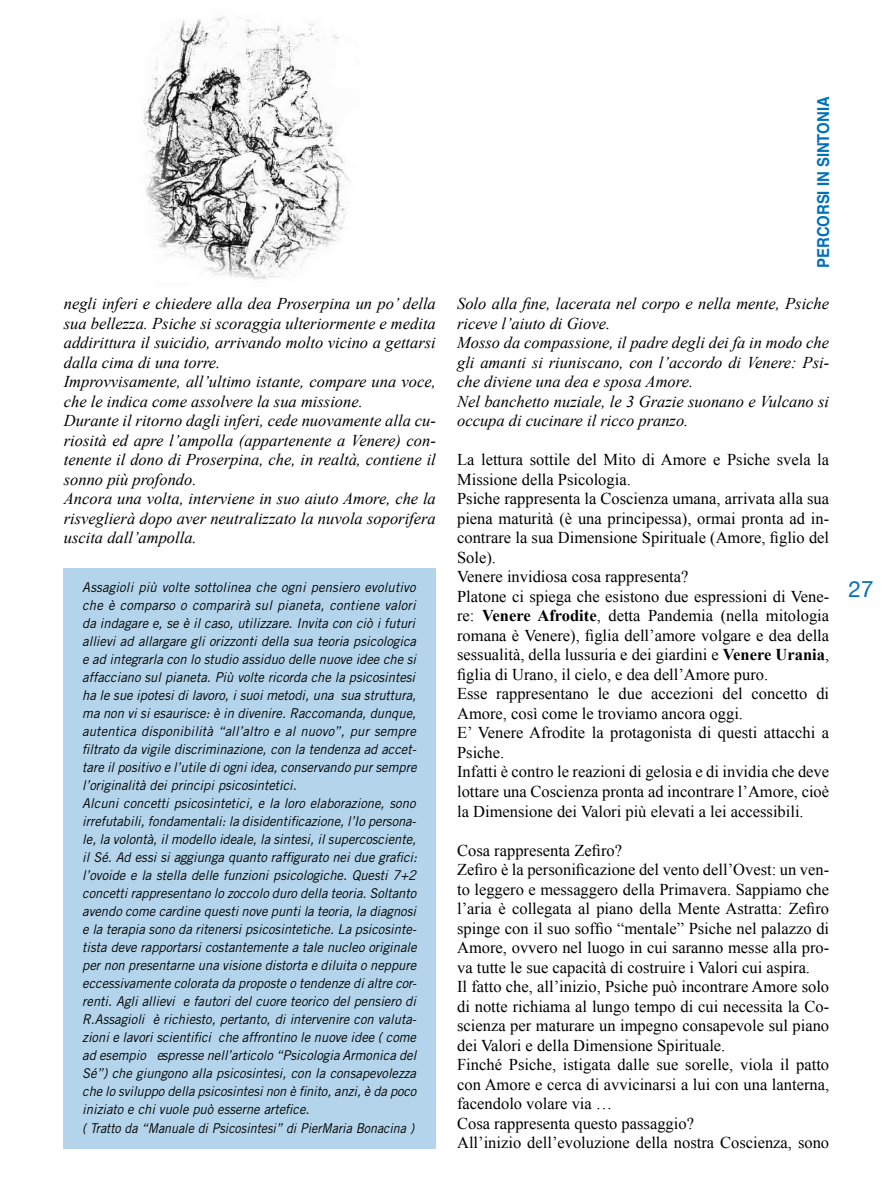
<style>
.page{position:relative;width:893px;height:1191px;background:#fff}
.page>*{position:absolute;margin:0;border:0;box-sizing:border-box;transform-origin:0 0}
.t1{font:22.5px "Helvetica Neue";color:#0071b9}
.t2{font:16.5px/19.5px "Times New Roman";color:#000}
.t3{font:italic 16.5px/19.5px "Times New Roman";color:#000}
.t4{font:700 16.5px "Helvetica";color:#0071b9;scale:.9 1}
.t5{font:italic 13.5px/18px "Trade Gothic";color:#000;scale:.96 1}
.s1{font-weight:700}
</style>
<div class="page">
<div style="left:64px;top:568px;width:372px;height:580px;background:#b3d4ea"></div>
<img style="left:143px;top:16px;width:207px;height:264px">
<p class="t4" style="left:810px;top:268px;width:192px;rotate:-90deg">PERCORSI IN SINTONIA</p>
<p class="t3" style="left:64px;top:293px;width:374px">negli inferi e chiedere alla dea Proserpina un po’ della sua bellezza. Psiche si scoraggia ulteriormente e medita addirittura il suicidio, arrivando molto vicino a gettarsi dalla cima di una torre.<br>Improvvisamente, all’ultimo istante, compare una voce, che le indica come assolvere la sua missione.<br>Durante il ritorno dagli inferi, cede nuovamente alla cu&shy;riosità ed apre l’ampolla (appartenente a Venere) con&shy;tenente il dono di Proserpina, che, in realtà, contiene il sonno più profondo.<br>Ancora una volta, interviene in suo aiuto Amore, che la risveglierà dopo aver neutralizzato la nuvola soporifera uscita dall’ampolla.</p>
<p class="t3" style="left:457px;top:293px;width:374px">Solo alla fine, lacerata nel corpo e nella mente, Psiche riceve l’aiuto di Giove.<br>Mosso da compassione, il padre degli dei fa in modo che gli amanti si riuniscano, con l’accordo di Venere: Psi&shy;che diviene una dea e sposa Amore.<br>Nel banchetto nuziale, le 3 Grazie suonano e Vulcano si occupa di cucinare il ricco pranzo.</p>
<p class="t2" style="left:457px;top:450px;width:374px">La lettura sottile del Mito di Amore e Psiche svela la Missione della Psicologia.<br>Psiche rappresenta la Coscienza umana, arrivata alla sua piena maturità (è una principessa), ormai pronta ad in&shy;contrare la sua Dimensione Spirituale (Amore, figlio del Sole).<br>Venere invidiosa cosa rappresenta?<br>Platone ci spiega che esistono due espressioni di Vene&shy;re: <span class="s1">Venere Afrodite</span>, detta Pandemia (nella mitologia romana è Venere), figlia dell’amore volgare e dea della sessualità, della lussuria e dei giardini e <span class="s1">Venere Urania</span>, figlia di Urano, il cielo, e dea dell’Amore puro.<br>Esse rappresentano le due accezioni del concetto di Amore, così come le troviamo ancora oggi.<br>E’ Venere Afrodite la protagonista di questi attacchi a Psiche.<br>Infatti è contro le reazioni di gelosia e di invidia che deve lottare una Coscienza pronta ad incontrare l’Amore, cioè la Dimensione dei Valori più elevati a lei accessibili.</p>
<p class="t2" style="left:457px;top:840px;width:374px">Cosa rappresenta Zefiro?<br>Zefiro è la personificazione del vento dell’Ovest: un ven&shy;to leggero e messaggero della Primavera. Sappiamo che l’aria è collegata al piano della Mente Astratta: Zefiro spinge con il suo soffio “mentale” Psiche nel palazzo di Amore, ovvero nel luogo in cui saranno messe alla pro&shy;va tutte le sue capacità di costruire i Valori cui aspira.<br>Il fatto che, all’inizio, Psiche può incontrare Amore solo di notte richiama al lungo tempo di cui necessita la Co&shy;scienza per maturare un impegno consapevole sul piano dei Valori e della Dimensione Spirituale.<br>Finché Psiche, istigata dalle sue sorelle, viola il patto con Amore e cerca di avvicinarsi a lui con una lanterna, facendolo volare via …<br>Cosa rappresenta questo passaggio?<br>All’inizio dell’evoluzione della nostra Coscienza, sono</p>
<p class="t5" style="left:82px;top:578px;width:350px">Assagioli più volte sottolinea che ogni pensiero evolutivo che è comparso o comparirà sul pianeta, contiene valori da indagare e, se è il caso, utilizzare. Invita con ciò i futuri allievi ad allargare gli orizzonti della sua teoria psicologica e ad integrarla con lo studio assiduo delle nuove idee che si affacciano sul pianeta. Più volte ricorda che la psicosintesi ha le sue ipotesi di lavoro, i suoi metodi, una sua struttura, ma non vi si esaurisce: è in divenire. Raccomanda, dunque, autentica disponibilità “all’altro e al nuovo”, pur sempre filtrato da vigile discriminazione, con la tendenza ad accet&shy;tare il positivo e l’utile di ogni idea, conservando pur sempre l’originalità dei principi psicosintetici.<br>Alcuni concetti psicosintetici, e la loro elaborazione, sono irrefutabili, fondamentali: la disidentificazione, l’Io persona&shy;le, la volontà, il modello ideale, la sintesi, il supercosciente, il Sé. Ad essi si aggiunga quanto raffigurato nei due grafici: l’ovoide e la stella delle funzioni psicologiche. Questi 7+2 concetti rappresentano lo zoccolo duro della teoria. Soltanto avendo come cardine questi nove punti la teoria, la diagnosi e la terapia sono da ritenersi psicosintetiche. La psicosinte&shy;tista deve rapportarsi costantemente a tale nucleo originale per non presentarne una visione distorta e diluita o neppure eccessivamente colorata da proposte o tendenze di altre cor&shy;renti. Agli allievi e fautori del cuore teorico del pensiero di R.Assagioli è richiesto, pertanto, di intervenire con valuta&shy;zioni e lavori scientifici che affrontino le nuove idee ( come ad esempio espresse nell’articolo “Psicologia Armonica del Sé”) che giungono alla psicosintesi, con la consapevolezza che lo sviluppo della psicosintesi non è finito, anzi, è da poco iniziato e chi vuole può esserne artefice.<br>( Tratto da “Manuale di Psicosintesi” di PierMaria Bonacina )</p>
<h1 class="t1" style="left:849px;top:576px;width:27px">27</h1>
</div>
